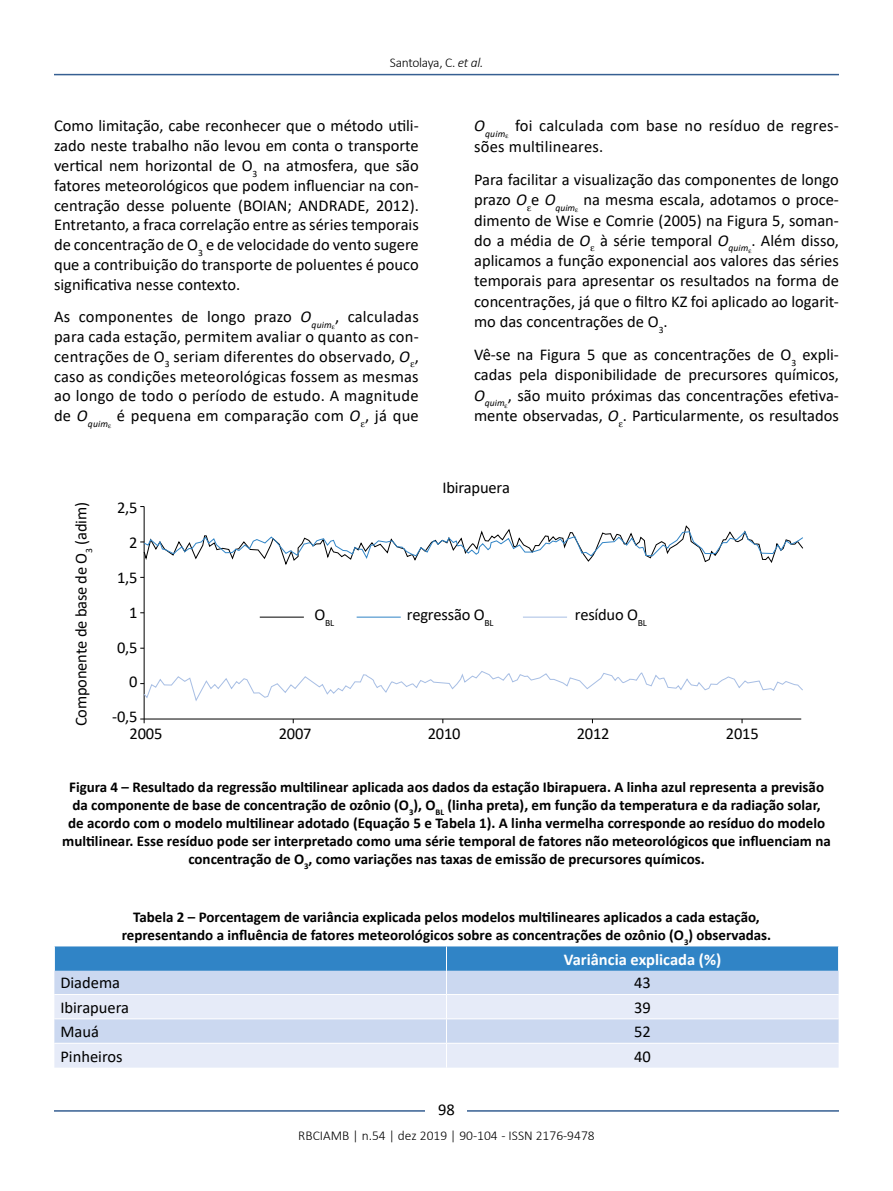
<style>
.page{position:relative;width:893px;height:1191px;background:#fff}
.page>*{position:absolute;margin:0;border:0;box-sizing:border-box;transform-origin:0 0}
.t1{font:16.5px/19.8px "Calibri";color:#000;text-align:justify}
.t2{font:700 16.5px "Calibri";color:#fff}
.t3{font:700 15px/18px "Calibri";color:#000;text-align:center}
.t4{font:300 13.5px "Calibri";color:#000}
.t5{font:300 13.5px "Calibri";letter-spacing:-.025em;color:#000}
.t6{font:9.6px "Calibri";color:#000}
.s1{font-style:italic}
</style>
<div class="page">
<hr style="left:54px;top:74px;width:785px;height:1px;background:#365f92">
<hr style="left:54px;top:1110px;width:785px;height:1px;background:#365f92">
<div style="left:426px;top:1096px;width:41px;height:26px;background:#fff"></div>
<hr style="left:144px;top:506px;width:1px;height:217px;background:#000">
<hr style="left:140px;top:718px;width:661px;height:1px;background:#000">
<hr style="left:260px;top:617px;width:44px;height:1px;background:#000">
<hr style="left:357px;top:617px;width:44px;height:1px;background:#3084c6">
<hr style="left:523px;top:617px;width:44px;height:1px;background:#a7bee4">
<svg style="left:140px;top:524px;width:663px;height:42px"></svg>
<svg style="left:140px;top:670px;width:663px;height:32px"></svg>
<svg style="left:54px;top:946px;width:785px;height:121px;background:#b8cfeb"></svg>
<p class="t5" style="left:390px;top:54px;width:95px">Santolaya, C. <span class="s1">et al.</span></p>
<p class="t1" style="left:54px;top:116px;width:366px">Como limitação, cabe reconhecer que o método utili&shy;zado neste trabalho não levou em conta o transporte vertical nem horizontal de O<sub>3</sub> na atmosfera, que são fatores meteorológicos que podem influenciar na con&shy;centração desse poluente (BOIAN; ANDRADE, 2012).<br>Entretanto, a fraca correlação entre as séries temporais de concentração de O<sub>3</sub> e de velocidade do vento sugere que a contribuição do transporte de poluentes é pouco significativa nesse contexto.</p>
<p class="t1" style="left:54px;top:306px;width:366px">As componentes de longo prazo <span class="s1">O</span><sub>quim</sub> , calculadas para cada estação, permitem avaliar o quanto as con&shy;centrações de O<sub>3</sub> seriam diferentes do observado, <span class="s1">O</span> , caso as condições meteorológicas fossem as mesmas ao longo de todo o período de estudo. A magnitude de <span class="s1">O</span><sub>quim</sub> é pequena em comparação com <span class="s1">O</span> , já que</p>
<p class="t1" style="left:474px;top:115px;width:366px;line-height:20.2px"><span class="s1">O</span><sub>quim</sub> foi calculada com base no resíduo de regres&shy;sões multilineares.</p>
<p class="t1" style="left:474px;top:169px;width:366px;line-height:20.2px">Para facilitar a visualização das componentes de longo prazo <span class="s1">O</span> e <span class="s1">O</span><sub>quim</sub> na mesma escala, adotamos o proce&shy;dimento de Wise e Comrie (2005) na Figura 5, soman&shy;do a média de <span class="s1">O</span> à série temporal <span class="s1">O</span><sub>quim</sub> . Além disso, aplicamos a função exponencial aos valores das séries temporais para apresentar os resultados na forma de concentrações, já que o filtro KZ foi aplicado ao logarit&shy;mo das concentrações de O<sub>3</sub>.</p>
<p class="t1" style="left:474px;top:344px;width:366px;line-height:20.2px">Vê-se na Figura 5 que as concentrações de O<sub>3</sub> expli&shy;cadas pela disponibilidade de precursores químicos, <span class="s1">O</span><sub>quim</sub> , são muito próximas das concentrações efetiva&shy;mente observadas, <span class="s1">O</span> . Particularmente, os resultados</p>
<p class="t1" style="left:442px;top:477px;width:69px">Ibirapuera</p>
<p class="t1" style="left:71px;top:726px;width:225px;rotate:-90deg">Componente de base de O<sub>3</sub> (adim)</p>
<p class="t1" style="left:112px;top:490px;width:27px;line-height:34.8px;text-align:right">2,5<br>2<br>1,5<br>1<br>0,5<br>0 -0,5</p>
<p class="t1" style="left:130px;top:723px;width:34px">2005</p>
<p class="t1" style="left:279px;top:723px;width:34px">2007</p>
<p class="t1" style="left:428px;top:723px;width:34px">2010</p>
<p class="t1" style="left:577px;top:723px;width:34px">2012</p>
<p class="t1" style="left:726px;top:723px;width:34px">2015</p>
<p class="t1" style="left:575px;top:604px;width:74px">resíduo O<sub>BL</sub></p>
<p class="t6" style="left:314px;top:616px;width:21px"><sup>O</sup>BL</p>
<p class="t1" style="left:407px;top:604px;width:88px">regressão O<sub>BL</sub></p>
<p class="t3" style="left:62px;top:778px;width:770px">Figura 4 – Resultado da regressão multilinear aplicada aos dados da estação Ibirapuera. A linha azul representa a previsão da componente de base de concentração de ozônio (O<sub>3</sub>), O<sub>BL</sub> (linha preta), em função da temperatura e da radiação solar,<br>de acordo com o modelo multilinear adotado (Equação 5 e Tabela 1). A linha vermelha corresponde ao resíduo do modelo multilinear. Esse resíduo pode ser interpretado como uma série temporal de fatores não meteorológicos que influenciam na concentração de O<sub>3</sub>, como variações nas taxas de emissão de precursores químicos.</p>
<p class="t3" style="left:122px;top:908px;width:651px">Tabela 2 – Porcentagem de variância explicada pelos modelos multilineares aplicados a cada estação, representando a influência de fatores meteorológicos sobre as concentrações de ozônio (O<sub>3</sub>) observadas.</p>
<p class="t2" style="left:564px;top:947px;width:159px">Variância explicada (%)</p>
<p class="t1" style="left:60px;top:972px;width:61px">Diadema</p>
<p class="t1" style="left:634px;top:972px;width:18px">43</p>
<p class="t1" style="left:60px;top:997px;width:70px">Ibirapuera</p>
<p class="t1" style="left:634px;top:997px;width:18px">39</p>
<p class="t1" style="left:60px;top:1021px;width:40px">Mauá</p>
<p class="t1" style="left:634px;top:1021px;width:18px">52</p>
<p class="t1" style="left:60px;top:1045px;width:64px">Pinheiros</p>
<p class="t1" style="left:634px;top:1045px;width:18px">40</p>
<p class="t1" style="left:438px;top:1099px;width:18px">98</p>
<p class="t4" style="left:298px;top:1126px;width:298px">RBCIAMB | n.54 | dez 2019 | 90-104 - ISSN 2176-9478</p>
</div>
